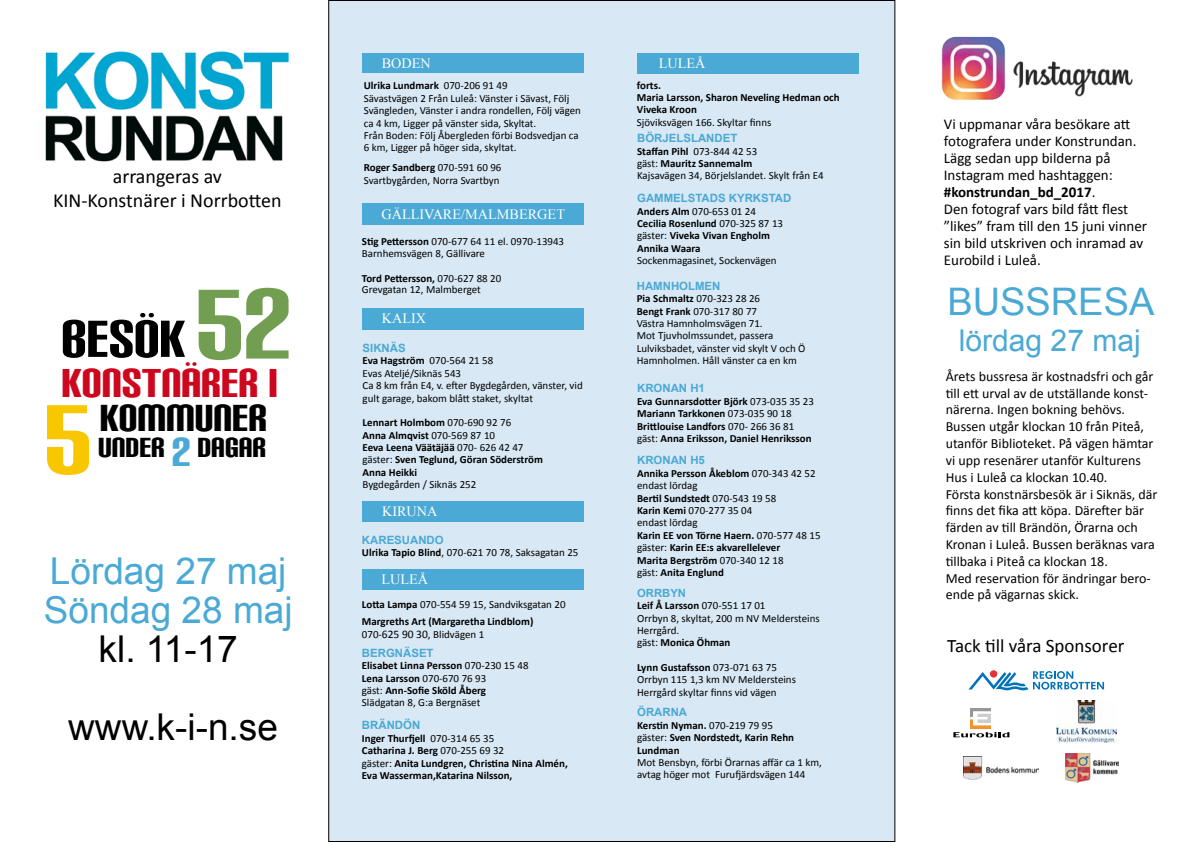
<style>
.page{position:relative;width:1191px;height:842px;background:#fff}
.page>*{position:absolute;margin:0;border:0;box-sizing:border-box;transform-origin:0 0}
.t1{font:116.9px "Carbon Block";color:#f8c700}
.t2{font:62px "Carbon Block";color:#000}
.t3{font:48.5px "Carbon Block";color:#cd071e}
.t4{font:45.2px "Carbon Block";color:#000}
.t5{font:38px "Arial";color:#4aa9d5}
.t6{font:37px/39px "Arial";color:#4aa9d5}
.t7{font:37px/78px "Arial";color:#000;text-align:center}
.t8{font:33.2px "Carbon Block";color:#000}
.t9{font:30px "Arial";color:#4aa9d5}
.t10{font:20px/24px "Calibri";color:#000;text-align:center}
.t11{font:19px "Calibri";color:#000}
.t12{font:15px/17px "Calibri";color:#000}
.t13{font:14.3px "Times New Roman";color:#fff}
.t14{font:14px/16.8px "Calibri";color:#000}
.t15{font:700 11.4px "Arial";color:#4aa9d5}
.t16{font:700 11.3px "Arial";color:#4aa9d5}
.t17{font:10.9px/12.4px "Calibri";color:#000}
.t18{font:700 10.9px/12.4px "Calibri";color:#000}
.s1{font-size:117.8px;color:#729e52}
.s2{font-size:48.5px;color:#4aa9d5}
.s3{font-weight:700}
.s4{font-weight:400}
.s5{font-size:11.5px}
</style>
<div class="page">
<div style="left:329px;top:1px;width:566px;height:840px;background:#d8e8f4"></div>
<img style="left:1065px;top:753px;width:53px;height:29px">
<img style="left:1056px;top:700px;width:60px;height:43px">
<svg style="left:953px;top:732px;width:56px;height:5px"></svg>
<svg style="left:970px;top:725px;width:21px;height:4px"></svg>
<div style="left:970px;top:708px;width:21px;height:10px;background:#969799"></div>
<svg style="left:970px;top:711px;width:21px;height:14px"></svg>
<img style="left:45px;top:51px;width:244px;height:111px">
<svg style="left:968px;top:671px;width:136px;height:19px"></svg>
<img style="left:963px;top:756px;width:75px;height:23px">
<div style="left:362px;top:53px;width:221px;height:20px;background:#4aa9d5"></div>
<div style="left:362px;top:308px;width:221px;height:22px;background:#4aa9d5"></div>
<div style="left:362px;top:568px;width:221px;height:21px;background:#4aa9d5"></div>
<div style="left:362px;top:203px;width:221px;height:21px;background:#4aa9d5"></div>
<div style="left:637px;top:53px;width:221px;height:21px;background:#4aa9d5"></div>
<div style="left:362px;top:501px;width:221px;height:21px;background:#4aa9d5"></div>
<img style="left:941px;top:36px;width:65px;height:64px">
<img style="left:1013px;top:61px;width:120px;height:36px">
<h3 class="t10" style="left:53px;top:164px;width:230px">arrangeras av<br>KIN-Konstnärer i Norrbotten</h3>
<h2 class="t2" style="left:61px;top:309px;width:231px">BESÖK <span class="s1">52</span></h2>
<h3 class="t3" style="left:61px;top:360px;width:218px">KONSTNÄRER I</h3>
<h1 class="t1" style="left:44px;top:383px;width:49px">5</h1>
<h3 class="t4" style="left:100px;top:396px;width:169px">KOMMUNER</h3>
<h3 class="t8" style="left:98px;top:432px;width:169px">UNDER <span class="s2">2</span> DAGAR</h3>
<h3 class="t6" style="left:44px;top:552px;width:250px">Lördag 27 maj<br>Söndag 28 maj</h3>
<h3 class="t7" style="left:68px;top:610px;width:211px">kl. 11-17 www.k-i-n.se</h3>
<h3 class="t13" style="left:382px;top:53px;width:51px">BODEN</h3>
<p class="t17" style="left:364px;top:80px;width:219px"><span class="s3">Ulrika Lundmark</span> 070-206 91 49<br>Sävastvägen 2 Från Luleå: Vänster i Sävast, Följ Svängleden, Vänster i andra rondellen, Följ vägen ca 4 km, Ligger på vänster sida, Skyltat.<br>Från Boden: Följ Åbergleden förbi Bodsvedjan ca 6 km, Ligger på höger sida, skyltat.</p>
<p class="t17" style="left:364px;top:161px;width:139px"><span class="s3">Roger Sandberg</span> 070-591 60 96<br>Svartbygården, Norra Svartbyn</p>
<h3 class="t13" style="left:381px;top:204px;width:185px">GÄLLIVARE/MALMBERGET</h3>
<p class="t17" style="left:362px;top:235px;width:204px"><span class="s3">Stig Pettersson</span> 070-677 64 11 el. 0970-13943<br>Barnhemsvägen 8, Gällivare</p>
<p class="t17" style="left:362px;top:273px;width:141px;line-height:11.4px"><span class="s3">Tord Pettersson,</span> 070-627 88 20<br>Grevgatan 12, Malmberget</p>
<h3 class="t13" style="left:382px;top:309px;width:46px">KALIX</h3>
<p class="t15" style="left:362px;top:340px;width:45px">SIKNÄS</p>
<p class="t17" style="left:362px;top:355px;width:222px"><span class="s3">Eva Hagström</span> 070-564 21 58<br>Evas Ateljé/Siknäs 543<br>Ca 8 km från E4, v. efter Bygdegården, vänster, vid gult garage, bakom blått staket, skyltat</p>
<p class="t18" style="left:362px;top:416px;width:182px">Lennart Holmbom <span class="s4">070-690 92 76<br></span>Anna Almqvist <span class="s4">070-569 87 10<br></span>Eeva Leena Väätäjää <span class="s4">070- 626 42 47 gäster:</span> Sven Teglund, Göran Söderström<br>Anna Heikki</p>
<p class="t17" style="left:362px;top:478px;width:115px">Bygdegården / Siknäs 252</p>
<h3 class="t13" style="left:382px;top:501px;width:57px">KIRUNA</h3>
<p class="t15" style="left:362px;top:532px;width:83px">KARESUANDO</p>
<p class="t17" style="left:362px;top:546px;width:218px"><span class="s3">Ulrika Tapio Blind</span>, 070-621 70 78, Saksagatan 25</p>
<h3 class="t13" style="left:381px;top:569px;width:48px">LULEÅ</h3>
<p class="t18" style="left:362px;top:597px;width:205px;line-height:16.2px">Lotta Lampa <span class="s4">070-554 59 15, Sandviksgatan 20<br></span>Margreths Art (Margaretha Lindblom)</p>
<p class="t17" style="left:362px;top:628px;width:124px">070-<span class="s5">625 90 30,</span> Blidvägen 1</p>
<p class="t15" style="left:362px;top:645px;width:73px">BERGNÄSET</p>
<p class="t18" style="left:362px;top:659px;width:168px">Elisabet Linna Persson <span class="s4">070-230 15 48<br></span>Lena Larsson <span class="s4">070-670 76 93<br>gäst:</span> Ann-Sofie Sköld Åberg<br><span class="s4">Slädgatan 8, G:a Bergnäset</span></p>
<p class="t15" style="left:362px;top:718px;width:60px">BRÄNDÖN</p>
<p class="t18" style="left:362px;top:732px;width:207px">Inger Thurfjell <span class="s4">070-314 65 35<br></span>Catharina J. Berg <span class="s4">070-255 69 32<br>gäster:</span> Anita Lundgren, Christina Nina Almén, Eva Wasserman,Katarina Nilsson,</p>
<h3 class="t13" style="left:659px;top:54px;width:48px">LULEÅ</h3>
<p class="t18" style="left:637px;top:79px;width:204px">forts.<br>Maria Larsson, Sharon Neveling Hedman och<br>Viveka Kroon</p>
<p class="t17" style="left:637px;top:116px;width:136px">Sjöviksvägen 166. Skyltar finns</p>
<p class="t15" style="left:637px;top:131px;width:102px">BÖRJELSLANDET</p>
<p class="t17" style="left:637px;top:145px;width:188px"><span class="s3">Staffan Pihl</span> 073-844 42 53<br>gäst: <span class="s3">Mauritz Sannemalm<br></span>Kajsavägen 34, Börjelslandet. Skylt från E4</p>
<p class="t15" style="left:637px;top:191px;width:156px">GAMMELSTADS KYRKSTAD</p>
<p class="t18" style="left:637px;top:205px;width:147px">Anders Alm <span class="s4">070-653 01 24<br></span>Cecilia Rosenlund <span class="s4">070-325 87 13 gäster:</span> Viveka Vivan Engholm<br>Annika Waara</p>
<p class="t17" style="left:637px;top:254px;width:141px">Sockenmagasinet, Sockenvägen</p>
<p class="t15" style="left:637px;top:278px;width:85px">HAMNHOLMEN</p>
<p class="t17" style="left:637px;top:293px;width:170px"><span class="s3">Pia Schmaltz</span> 070-323 28 26<br><span class="s3">Bengt Frank</span> 070-317 80 77<br>Västra Hamnholmsvägen 71.<br>Mot Tjuvholmssundet, passera<br>Lulviksbadet, vänster vid skylt V och Ö<br>Hamnholmen. Håll vänster ca en km</p>
<p class="t15" style="left:637px;top:380px;width:69px">KRONAN H1</p>
<p class="t18" style="left:637px;top:395px;width:178px">Eva Gunnarsdotter Björk <span class="s4">073-035 35 23<br></span>Mariann Tarkkonen <span class="s4">073-035 90 18<br></span>Brittlouise Landfors <span class="s4">070- 266 36 81 gäst:</span> Anna Eriksson, Daniel Henriksson</p>
<p class="t15" style="left:637px;top:452px;width:69px">KRONAN H5</p>
<p class="t18" style="left:637px;top:467px;width:185px">Annika Persson Åkeblom <span class="s4">070-343 42 52 endast lördag<br></span>Bertil Sundstedt <span class="s4">070-543 19 58<br></span>Karin Kemi <span class="s4">070-277 35 04<br>endast lördag<br></span>Karin EE von Törne Haern. <span class="s4">070-577 48 15 gäster:</span> Karin EE:s akvarellelever<br>Marita Bergström <span class="s4">070-340 12 18<br>gäst:</span> Anita Englund</p>
<p class="t16" style="left:637px;top:585px;width:50px">ORRBYN</p>
<p class="t17" style="left:637px;top:599px;width:184px"><span class="s3">Leif Å Larsson</span> 070-551 17 01<br>Orrbyn 8, skyltat, 200 m NV Meldersteins<br>Herrgård.<br>gäst: <span class="s3">Monica Öhman</span></p>
<p class="t17" style="left:637px;top:661px;width:160px"><span class="s3">Lynn Gustafsson</span> 073-071 63 75<br>Orrbyn 115 1,3 km NV Meldersteins<br>Herrgård skyltar finns vid vägen</p>
<p class="t15" style="left:637px;top:705px;width:52px">ÖRARNA</p>
<p class="t18" style="left:637px;top:719px;width:158px">Kerstin Nyman. <span class="s4">070-219 79 95 gäster:</span> Sven Nordstedt, Karin Rehn<br>Lundman</p>
<p class="t17" style="left:637px;top:756px;width:186px">Mot Bensbyn, förbi Örarnas affär ca 1 km, avtag höger mot Furufjärdsvägen 144</p>
<p class="t12" style="left:944px;top:115px;width:205px">Vi uppmanar våra besökare att fotografera under Konstrundan.<br>Lägg sedan upp bilderna på<br>Instagram med hashtaggen: <span class="s3">#konstrundan_bd_2017</span>.<br>Den fotograf vars bild fått flest ”likes” fram till den 15 juni vinner sin bild utskriven och inramad av<br>Eurobild i Luleå.</p>
<h3 class="t5" style="left:947px;top:277px;width:208px">BUSSRESA</h3>
<h3 class="t9" style="left:959px;top:321px;width:183px">lördag 27 maj</h3>
<p class="t14" style="left:945px;top:368px;width:213px">Årets bussresa är kostnadsfri och går till ett urval av de utställande konst&shy;närerna. Ingen bokning behövs.<br>Bussen utgår klockan 10 från Piteå, utanför Biblioteket. På vägen hämtar vi upp resenärer utanför Kulturens Hus i Luleå ca klockan 10.40.<br>Första konstnärsbesök är i Siknäs, där finns det fika att köpa. Därefter bär färden av till Brändön, Örarna och Kronan i Luleå. Bussen beräknas vara tillbaka i Piteå ca klockan 18.<br>Med reservation för ändringar bero&shy;ende på vägarnas skick.</p>
<h3 class="t11" style="left:947px;top:634px;width:179px">Tack till våra Sponsorer</h3>
</div>
